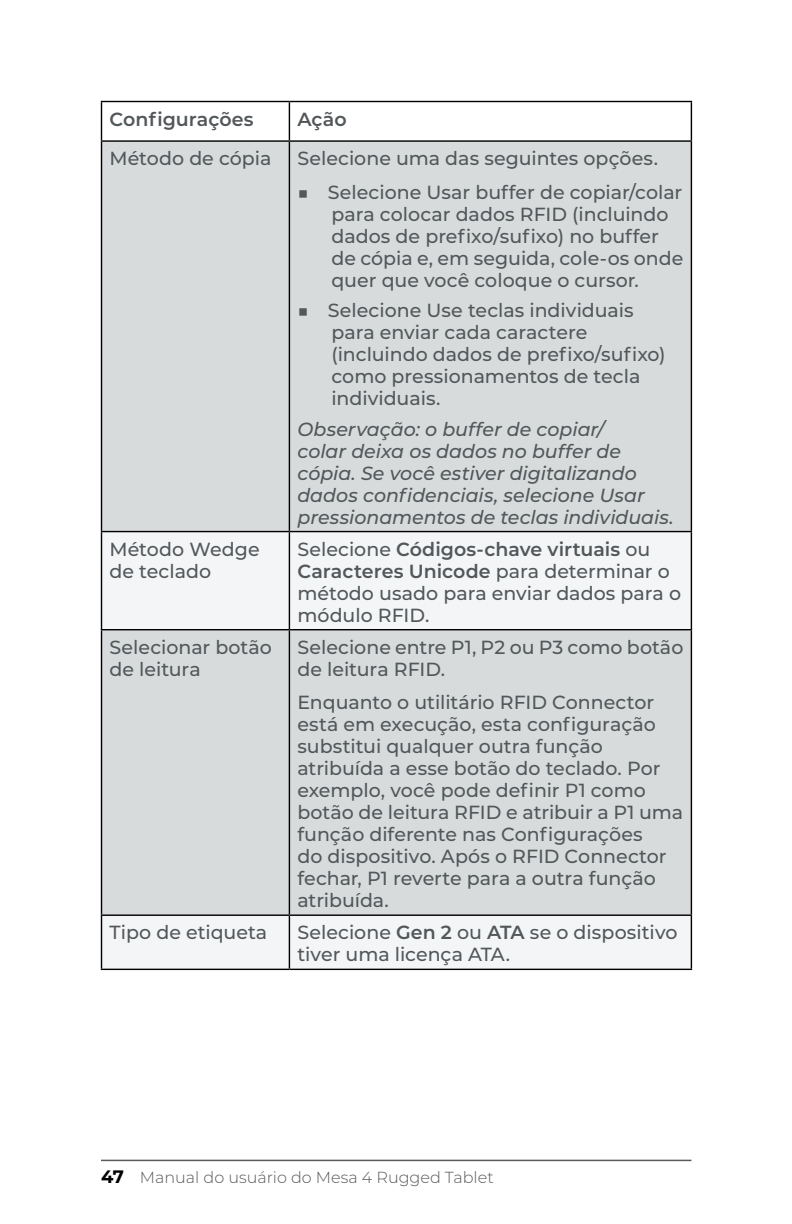
<style>
.page{position:relative;width:792px;height:1224px;background:#fff}
.page>*{position:absolute;margin:0;border:0;box-sizing:border-box;transform-origin:0 0}
.t1{font:500 19px/22px "Montserrat";color:#52575a}
.t2{font:italic 500 19px/22px "Montserrat";color:#52575a}
.t3{font:600 19px "Montserrat";color:#52575a}
.t4{font:300 16px "Montserrat";color:#58595b}
.s1{font-weight:300}
.s2{font-weight:600}
.s3{font-weight:700;font-size:18px;color:#000}
</style>
<div class="page">
<hr style="left:101px;top:1160px;width:590px;height:1px;background:#58595b">
<div style="left:102px;top:142px;width:589px;height:389px;background:#d8dbdb"></div>
<svg style="left:102px;top:532px;width:589px;height:437px;fill:#d8dbdb"></svg>
<hr style="left:101px;top:101px;width:188px;height:1px;background:#000">
<hr style="left:101px;top:102px;width:1px;height:38px;background:#000">
<hr style="left:289px;top:101px;width:403px;height:1px;background:#000">
<hr style="left:289px;top:102px;width:1px;height:38px;background:#000">
<hr style="left:691px;top:102px;width:1px;height:38px;background:#000">
<hr style="left:101px;top:140px;width:188px;height:2px;background:#000">
<hr style="left:101px;top:142px;width:1px;height:389px;background:#000">
<hr style="left:289px;top:140px;width:403px;height:2px;background:#000">
<hr style="left:289px;top:142px;width:1px;height:389px;background:#000">
<hr style="left:691px;top:142px;width:1px;height:389px;background:#000">
<hr style="left:101px;top:531px;width:188px;height:1px;background:#000">
<hr style="left:101px;top:532px;width:1px;height:97px;background:#000">
<hr style="left:289px;top:531px;width:403px;height:1px;background:#000">
<hr style="left:289px;top:532px;width:1px;height:97px;background:#000">
<hr style="left:691px;top:532px;width:1px;height:97px;background:#000">
<hr style="left:101px;top:629px;width:188px;height:1px;background:#000">
<hr style="left:101px;top:630px;width:1px;height:284px;background:#000">
<hr style="left:289px;top:629px;width:403px;height:1px;background:#000">
<hr style="left:289px;top:630px;width:1px;height:284px;background:#000">
<hr style="left:691px;top:630px;width:1px;height:284px;background:#000">
<hr style="left:101px;top:914px;width:188px;height:2px;background:#000">
<hr style="left:101px;top:916px;width:1px;height:53px;background:#000">
<hr style="left:289px;top:914px;width:403px;height:2px;background:#000">
<hr style="left:289px;top:916px;width:1px;height:53px;background:#000">
<hr style="left:691px;top:916px;width:1px;height:53px;background:#000">
<hr style="left:101px;top:969px;width:188px;height:1px;background:#000">
<hr style="left:289px;top:969px;width:403px;height:1px;background:#000">
<p class="t3" style="left:110px;top:105px;width:146px">Configurações</p>
<p class="t3" style="left:297px;top:105px;width:51px">Ação</p>
<p class="t1" style="left:110px;top:147px;width:164px">Método de cópia</p>
<p class="t1" style="left:297px;top:147px;width:362px">Selecione uma das seguintes opções.</p>
<p class="t1" style="left:331px;top:180px;width:354px;text-indent:-34px"><span class="s1">■</span> Selecione Usar buffer de copiar/colar para colocar dados RFID (incluindo dados de prefixo/sufixo) no buffer de cópia e, em seguida, cole-os onde quer que você coloque o cursor.</p>
<p class="t1" style="left:331px;top:299px;width:336px;text-indent:-34px"><span class="s1">■</span> Selecione Use teclas individuais para enviar cada caractere (incluindo dados de prefixo/sufixo) como pressionamentos de tecla individuais.</p>
<p class="t2" style="left:297px;top:417px;width:378px">Observação: o buffer de copiar/<br>colar deixa os dados no buffer de cópia. Se você estiver digitalizando dados confidenciais, selecione Usar pressionamentos de teclas individuais.</p>
<p class="t1" style="left:110px;top:537px;width:152px">Método Wedge de teclado</p>
<p class="t1" style="left:297px;top:537px;width:385px">Selecione <span class="s2">Códigos-chave virtuais</span> ou<br><span class="s2">Caracteres Unicode</span> para determinar o método usado para enviar dados para o módulo RFID.</p>
<p class="t1" style="left:110px;top:635px;width:164px">Selecionar botão de leitura</p>
<p class="t1" style="left:297px;top:635px;width:387px">Selecione entre P1, P2 ou P3 como botão de leitura RFID.</p>
<p class="t1" style="left:297px;top:691px;width:387px">Enquanto o utilitário RFID Connector está em execução, esta configuração substitui qualquer outra função atribuída a esse botão do teclado. Por exemplo, você pode definir P1 como botão de leitura RFID e atribuir a P1 uma função diferente nas Configurações<br>do dispositivo. Após o RFID Connector fechar, P1 reverte para a outra função atribuída.</p>
<p class="t1" style="left:110px;top:921px;width:159px">Tipo de etiqueta</p>
<p class="t1" style="left:297px;top:921px;width:382px">Selecione <span class="s2">Gen 2</span> ou <span class="s2">ATA</span> se o dispositivo tiver uma licença ATA.</p>
<p class="t4" style="left:101px;top:1166px;width:394px"><span class="s3">47</span> Manual do usuário do Mesa 4 Rugged Tablet</p>
</div>
